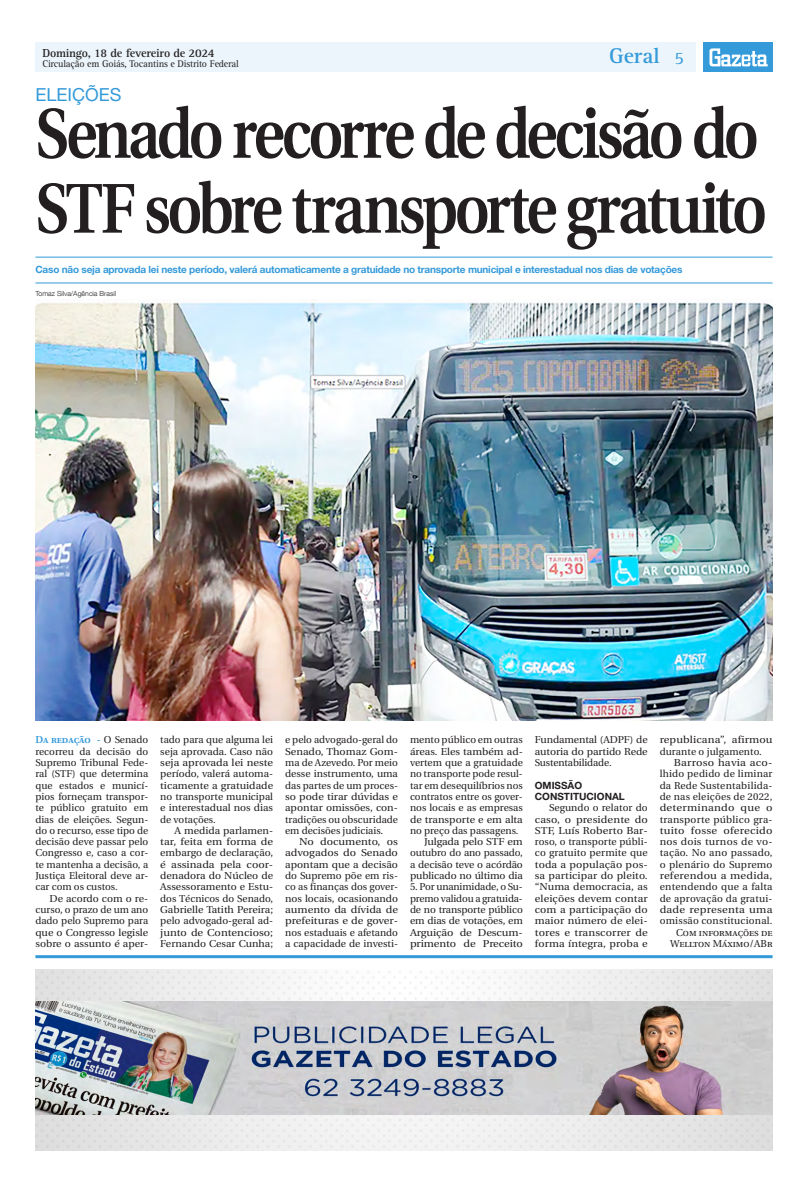
<style>
.page{position:relative;width:808px;height:1191px;background:#fff}
.page>*{position:absolute;margin:0;border:0;box-sizing:border-box;transform-origin:0 0}
.Manchete{font:600 70.2px/74.9px "Utopia";letter-spacing:-.055em;color:#231f20;scale:.85 1}
.t1{font:700 22px "Rotis Serif Std";color:#349ada}
.Retranca{font:18px "Helvetica Neue LT Std";color:#349ada}
.t2{font:18px "Rotis Serif Std";color:#349ada}
.t3{font:700 12px "Rotis Serif Std";letter-spacing:-.02em;color:#231f20}
.TExto_Corrido{font:10px/11.3px "Utopia";color:#231f20;text-align:justify}
.TExto_Corrido-2{font:10px/11.3px "Utopia";color:#231f20;text-align:justify;scale:1.04 1}
.TExto_Corrido-3{font:10px/11.3px "Utopia";color:#231f20;text-align:justify;scale:1.11 1}
.Repórter{font:10px/11.3px "Utopia";color:#231f20;text-align:justify}
.TExto_Corrido-4{font:10px/11.3px "Utopia";color:#231f20;text-align:justify;scale:1.1 1}
.Olho{font:700 10px "Helvetica Neue LT Std";letter-spacing:-.02em;color:#349ada}
.TExto_Corrido-5{font:10px/11.3px "Utopia";color:#231f20;text-align:justify;scale:1.07 1}
.t4{font:10px "Rotis Serif Std";letter-spacing:-.02em;color:#231f20}
.TExto_Corrido-6{font:10px/11.3px "Utopia Regular SC";color:#231f20;text-align:center}
.Intertítulo{font:700 10px/11.3px "Helvetica Neue LT Std";color:#231f20}
.Crédito_Fotógrafo{font:300 7px "Helvetica Neue LT Com";color:#231f20}
.s1{font-family:"Utopia Semibold SC";color:#349ada}
</style>
<div class="page">
<div style="left:35px;top:43px;width:661px;height:29px;background:#ebf5fb"></div>
<div style="left:703px;top:43px;width:69px;height:29px;background:#349ada"></div>
<svg style="left:709px;top:48px;width:59px;height:18px"></svg>
<hr style="left:35px;top:955px;width:737px;height:3px;background:#349ada">
<img style="left:35px;top:969px;width:737px;height:181px">
<img style="left:35px;top:1001px;width:737px;height:113px">
<hr style="left:35px;top:257px;width:737px;height:1px;background:#349ada">
<hr style="left:35px;top:282px;width:737px;height:1px;background:#349ada">
<img style="left:35px;top:302px;width:737px;height:419px">
<p class="t3" style="left:43px;top:46px;width:174px">Domingo, 18 de fevereiro de 2024</p>
<p class="t4" style="left:43px;top:58px;width:198px">Circulação em Goiás, Tocantins e Distrito Federal</p>
<p class="t1" style="left:609px;top:42px;width:52px">Geral</p>
<p class="t2" style="left:674px;top:47px;width:11px">5</p>
<p class="Retranca" style="left:35px;top:83px;width:88px">ELEIÇÕES</p>
<p class="Manchete" style="left:35px;top:97px;width:862px">Senado recorre de decisão do<br>STF sobre transporte gratuito</p>
<p class="Olho" style="left:35px;top:263px;width:648px">Caso não seja aprovada lei neste período, valerá automaticamente a gratuidade no transporte municipal e interestadual nos dias de votações</p>
<p class="Crédito_Fotógrafo" style="left:35px;top:289px;width:82px">Tomaz Silva/Agência Brasil</p>
<p class="Repórter" style="left:35px;top:734px;width:114px"><span class="s1">Da redação -</span> O Senado recorreu da decisão do Supremo Tribunal Fede&shy;ral (STF) que determina que estados e municí&shy;pios forneçam transpor&shy;te público gratuito em dias de eleições. Segun&shy;do o recurso, esse tipo de decisão deve passar pelo Congresso e, caso a cor&shy;te mantenha a decisão, a Justiça Eleitoral deve ar&shy;car com os custos.</p>
<p class="TExto_Corrido-2" style="left:35px;top:892px;width:110px;text-indent:14px">De acordo com o re&shy;curso, o prazo de um ano dado pelo Supremo para que o Congresso legisle sobre o assunto é aper-</p>
<p class="TExto_Corrido" style="left:160px;top:734px;width:114px">tado para que alguma lei seja aprovada. Caso não seja aprovada lei neste período, valerá automa&shy;ticamente a gratuidade no transporte municipal e interestadual nos dias de votações.</p>
<p class="TExto_Corrido-2" style="left:160px;top:825px;width:110px;text-indent:14px">A medida parlamen&shy;tar, feita em forma de embargo de declaração, é assinada pela coor&shy;denadora do Núcleo de Assessoramento e Estu&shy;dos Técnicos do Senado, Gabrielle Tatith Pereira; pelo advogado-geral ad&shy;junto de Contencioso; Fernando Cesar Cunha;</p>
<p class="TExto_Corrido" style="left:285px;top:734px;width:114px">e pelo advogado-geral do Senado, Thomaz Gom&shy;ma de Azevedo. Por meio desse instrumento, uma das partes de um proces&shy;so pode tirar dúvidas e apontar omissões, con&shy;tradições ou obscuridade em decisões judiciais.</p>
<p class="TExto_Corrido-4" style="left:285px;top:836px;width:104px;text-indent:14px">No documento, os advogados do Senado apontam que a decisão do Supremo põe em ris&shy;co as finanças dos gover&shy;nos locais, ocasionando aumento da dívida de prefeituras e de gover&shy;nos estaduais e afetando a capacidade de investi-</p>
<p class="TExto_Corrido" style="left:410px;top:734px;width:114px">mento público em outras áreas. Eles também ad&shy;vertem que a gratuidade no transporte pode resul&shy;tar em desequilíbrios nos contratos entre os gover&shy;nos locais e as empresas de transporte e em alta no preço das passagens.</p>
<p class="TExto_Corrido-5" style="left:410px;top:836px;width:107px;text-indent:14px">Julgada pelo STF em outubro do ano passado, a decisão teve o acórdão publicado no último dia</p>
<p class="TExto_Corrido" style="left:410px;top:881px;width:114px">5. Por unanimidade, o Su&shy;premo validou a gratuida&shy;de no transporte público em dias de votações, em Arguição de Descum&shy;primento de Preceito</p>
<p class="TExto_Corrido" style="left:535px;top:734px;width:114px">Fundamental (ADPF) de autoria do partido Rede Sustentabilidade.</p>
<p class="Intertítulo" style="left:535px;top:779px;width:91px">OMISSÃO<br>CONSTITUCIONAL</p>
<p class="TExto_Corrido" style="left:535px;top:802px;width:114px;text-indent:14px">Segundo o relator do caso, o presidente do STF, Luís Roberto Bar&shy;roso, o transporte públi&shy;co gratuito permite que toda a população pos&shy;sa participar do pleito. “Numa democracia, as eleições devem contar com a participação do maior número de elei&shy;tores e transcorrer de forma íntegra, proba e</p>
<p class="TExto_Corrido-4" style="left:660px;top:734px;width:104px">republicana”, afirmou durante o julgamento.</p>
<p class="TExto_Corrido-3" style="left:660px;top:757px;width:103px;text-indent:14px">Barroso havia aco&shy;lhido pedido de liminar da Rede Sustentabilida&shy;de nas eleições de 2022, determinando que o transporte público gra&shy;tuito fosse oferecido nos dois turnos de vo&shy;tação. No ano passado, o plenário do Supremo referendou a medida, entendendo que a falta de aprovação da gratui&shy;dade representa uma omissão constitucional.</p>
<p class="TExto_Corrido-6" style="left:670px;top:926px;width:104px">Com informações de<br>Wellton Máximo/ABr</p>
</div>
